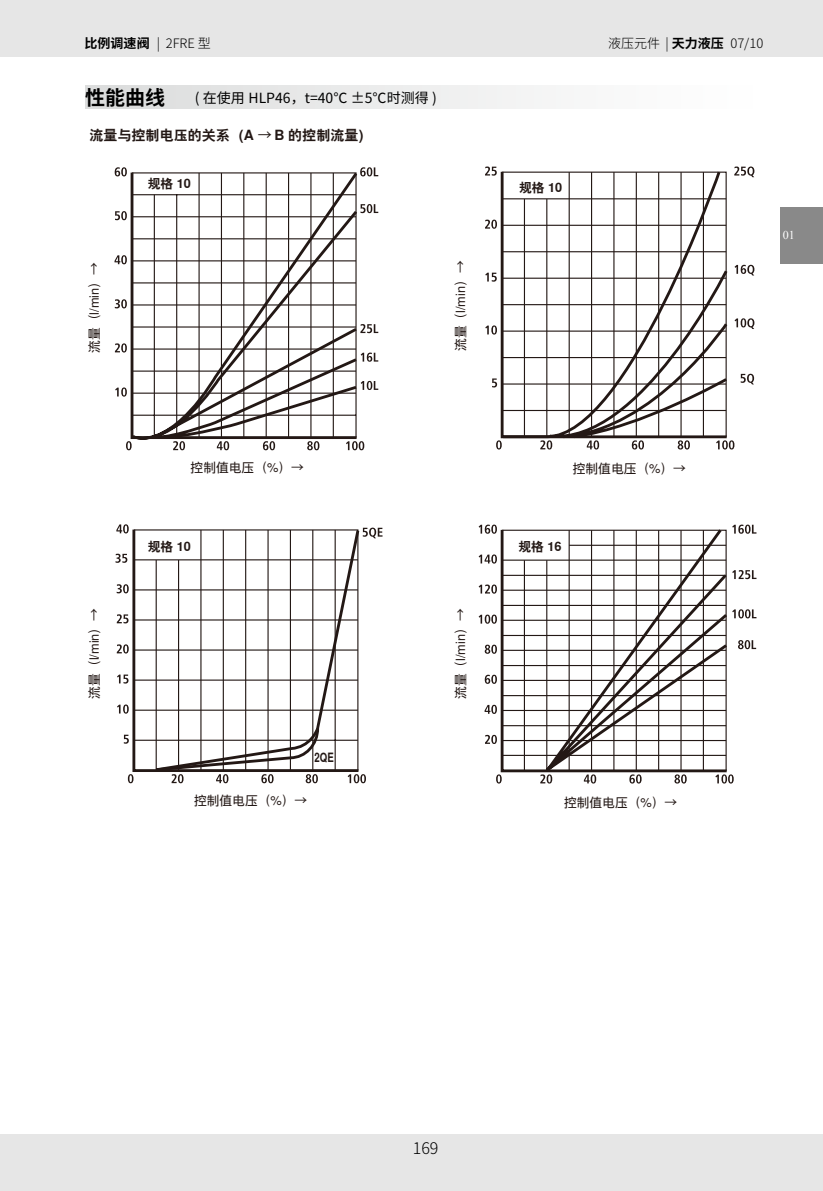
<style>
.page{position:relative;width:823px;height:1191px;background:#fff}
.page>*{position:absolute;margin:0;border:0;box-sizing:border-box;transform-origin:0 0}
.t1{font:700 20px "Noto Sans Hans";color:#000}
.t2{font:300 16px "Noto Sans Hans";color:#000}
.t3{font:14px "Noto Sans Hans";color:#000}
.t4{font:700 14px "Nimbus Sans Global";color:#231815}
.t5{font:300 13px "Noto Sans Hans";color:#000}
.t6{font:12.8px "Nimbus Sans Global";color:#231815}
.t7{font:700 12.8px "Nimbus Sans Global";color:#231815}
.t8{font:700 12.8px "Nimbus Sans Global";color:#231815;scale:.75 1}
.t9{font:12px "Times New Roman";color:#fff}
.s1{font-weight:700}
.s2{font-family:"Noto Sans Hans";font-weight:400}
.s3{font-family:"Noto Sans Hans"}
</style>
<div class="page">
<div style="left:0;top:0;width:822px;height:57px;background:#e6e6e6"></div>
<div style="left:0;top:1134px;width:822px;height:57px;background:#e6e6e6"></div>
<div style="left:780px;top:207px;width:42px;height:56px;background:#898989"></div>
<div style="left:85px;top:85px;width:680px;height:24px;background:linear-gradient(to right,#dbdcdc,#fff)"></div>
<svg style="left:126px;top:441px;width:5px;height:9px"></svg>
<svg style="left:358px;top:441px;width:6px;height:9px"></svg>
<svg style="left:115px;top:167px;width:8px;height:9px"></svg>
<svg style="left:121px;top:167px;width:6px;height:9px"></svg>
<svg style="left:115px;top:387px;width:8px;height:9px"></svg>
<svg style="left:121px;top:387px;width:6px;height:9px"></svg>
<svg style="left:115px;top:343px;width:8px;height:9px"></svg>
<svg style="left:121px;top:343px;width:6px;height:9px"></svg>
<svg style="left:115px;top:299px;width:8px;height:9px"></svg>
<svg style="left:121px;top:299px;width:6px;height:9px"></svg>
<svg style="left:114px;top:255px;width:9px;height:9px"></svg>
<svg style="left:121px;top:255px;width:6px;height:9px"></svg>
<svg style="left:115px;top:211px;width:8px;height:9px"></svg>
<svg style="left:121px;top:211px;width:6px;height:9px"></svg>
<div style="left:179px;top:441px;width:6px;height:9px;background:#2a1f1c;border-radius:50%"></div>
<div style="left:223px;top:441px;width:6px;height:9px;background:#2b211e;border-radius:50%"></div>
<div style="left:269px;top:441px;width:6px;height:9px;background:#2a1f1c;border-radius:50%"></div>
<div style="left:313px;top:441px;width:6px;height:9px;background:#322825;border-radius:50%"></div>
<svg style="left:129px;top:172px;width:231px;height:277px"></svg>
<svg style="left:360px;top:167px;width:18px;height:9px"></svg>
<svg style="left:360px;top:352px;width:18px;height:10px"></svg>
<svg style="left:360px;top:324px;width:18px;height:9px"></svg>
<svg style="left:360px;top:204px;width:18px;height:9px"></svg>
<svg style="left:360px;top:381px;width:18px;height:9px"></svg>
<svg style="left:496px;top:440px;width:5px;height:9px"></svg>
<svg style="left:718px;top:445px;width:12px;height:4px"></svg>
<svg style="left:728px;top:440px;width:6px;height:9px"></svg>
<svg style="left:485px;top:166px;width:11px;height:10px"></svg>
<svg style="left:540px;top:445px;width:8px;height:4px"></svg>
<svg style="left:546px;top:440px;width:6px;height:9px"></svg>
<svg style="left:586px;top:445px;width:8px;height:4px"></svg>
<svg style="left:593px;top:440px;width:5px;height:9px"></svg>
<svg style="left:631px;top:445px;width:8px;height:4px"></svg>
<svg style="left:638px;top:440px;width:5px;height:9px"></svg>
<svg style="left:677px;top:445px;width:8px;height:4px"></svg>
<svg style="left:734px;top:166px;width:20px;height:11px"></svg>
<svg style="left:734px;top:318px;width:20px;height:11px"></svg>
<svg style="left:734px;top:265px;width:20px;height:10px"></svg>
<svg style="left:740px;top:374px;width:13px;height:10px"></svg>
<svg style="left:492px;top:378px;width:5px;height:9px"></svg>
<svg style="left:485px;top:325px;width:7px;height:9px"></svg>
<svg style="left:491px;top:325px;width:5px;height:9px"></svg>
<svg style="left:485px;top:273px;width:11px;height:9px"></svg>
<svg style="left:485px;top:220px;width:7px;height:9px"></svg>
<svg style="left:491px;top:220px;width:5px;height:9px"></svg>
<svg style="left:500px;top:171px;width:228px;height:274px"></svg>
<svg style="left:496px;top:774px;width:5px;height:9px"></svg>
<svg style="left:727px;top:774px;width:6px;height:9px"></svg>
<svg style="left:478px;top:524px;width:13px;height:10px"></svg>
<svg style="left:491px;top:524px;width:5px;height:10px"></svg>
<hr style="left:501px;top:740px;width:224px;height:1px;background:#231815">
<svg style="left:485px;top:735px;width:7px;height:9px"></svg>
<svg style="left:491px;top:735px;width:5px;height:9px"></svg>
<hr style="left:501px;top:710px;width:224px;height:1px;background:#231815">
<svg style="left:484px;top:705px;width:8px;height:9px"></svg>
<svg style="left:491px;top:705px;width:5px;height:9px"></svg>
<hr style="left:501px;top:680px;width:224px;height:1px;background:#231815">
<svg style="left:484px;top:674px;width:7px;height:10px"></svg>
<svg style="left:491px;top:674px;width:5px;height:10px"></svg>
<hr style="left:501px;top:650px;width:224px;height:1px;background:#231815">
<svg style="left:484px;top:644px;width:7px;height:10px"></svg>
<svg style="left:491px;top:644px;width:5px;height:10px"></svg>
<hr style="left:501px;top:619px;width:224px;height:2px;background:#231815">
<svg style="left:478px;top:614px;width:13px;height:9px"></svg>
<svg style="left:491px;top:614px;width:5px;height:10px"></svg>
<hr style="left:501px;top:589px;width:224px;height:2px;background:#231815">
<svg style="left:478px;top:584px;width:14px;height:9px"></svg>
<svg style="left:491px;top:584px;width:5px;height:9px"></svg>
<hr style="left:501px;top:559px;width:224px;height:2px;background:#231815">
<svg style="left:478px;top:554px;width:14px;height:9px"></svg>
<svg style="left:491px;top:554px;width:5px;height:9px"></svg>
<hr style="left:501px;top:725px;width:224px;height:1px;background:#231815">
<hr style="left:501px;top:695px;width:224px;height:1px;background:#231815">
<hr style="left:501px;top:665px;width:224px;height:1px;background:#231815">
<hr style="left:501px;top:635px;width:224px;height:1px;background:#231815">
<hr style="left:501px;top:605px;width:224px;height:1px;background:#231815">
<hr style="left:501px;top:575px;width:224px;height:1px;background:#231815">
<hr style="left:501px;top:755px;width:224px;height:1px;background:#231815">
<svg style="left:504px;top:529px;width:225px;height:255px"></svg>
<svg style="left:732px;top:524px;width:24px;height:10px"></svg>
<svg style="left:738px;top:640px;width:17px;height:9px"></svg>
<svg style="left:732px;top:609px;width:24px;height:9px"></svg>
<svg style="left:732px;top:570px;width:24px;height:9px"></svg>
<svg style="left:347px;top:774px;width:15px;height:9px"></svg>
<svg style="left:360px;top:774px;width:6px;height:9px"></svg>
<svg style="left:133px;top:529px;width:226px;height:242px"></svg>
<svg style="left:116px;top:524px;width:9px;height:9px"></svg>
<svg style="left:123px;top:524px;width:6px;height:9px"></svg>
<hr style="left:178px;top:560px;width:1px;height:210px;background:#231815">
<hr style="left:200px;top:530px;width:1px;height:240px;background:#231815">
<hr style="left:222px;top:530px;width:2px;height:240px;background:#231815">
<hr style="left:245px;top:530px;width:1px;height:240px;background:#231815">
<hr style="left:267px;top:530px;width:1px;height:240px;background:#231815">
<hr style="left:290px;top:530px;width:1px;height:240px;background:#231815">
<hr style="left:312px;top:530px;width:1px;height:240px;background:#231815">
<hr style="left:334px;top:530px;width:1px;height:240px;background:#231815">
<hr style="left:133px;top:739px;width:224px;height:2px;background:#231815">
<hr style="left:133px;top:709px;width:224px;height:1px;background:#231815">
<svg style="left:117px;top:704px;width:8px;height:9px"></svg>
<svg style="left:123px;top:704px;width:6px;height:9px"></svg>
<hr style="left:133px;top:679px;width:224px;height:1px;background:#231815">
<svg style="left:117px;top:674px;width:11px;height:9px"></svg>
<hr style="left:133px;top:649px;width:224px;height:1px;background:#231815">
<svg style="left:117px;top:644px;width:8px;height:9px"></svg>
<svg style="left:123px;top:644px;width:6px;height:9px"></svg>
<hr style="left:133px;top:619px;width:224px;height:1px;background:#231815">
<svg style="left:117px;top:614px;width:11px;height:9px"></svg>
<hr style="left:133px;top:589px;width:224px;height:1px;background:#231815">
<svg style="left:116px;top:584px;width:9px;height:9px"></svg>
<svg style="left:123px;top:584px;width:6px;height:9px"></svg>
<hr style="left:133px;top:559px;width:224px;height:1px;background:#231815">
<svg style="left:115px;top:553px;width:12px;height:10px"></svg>
<svg style="left:362px;top:527px;width:20px;height:11px"></svg>
<svg style="left:123px;top:725px;width:197px;height:58px"></svg>
<p class="t5" style="left:85px;top:36px;width:128px"><span class="s1">比例调速阀</span> | 2FRE 型</p>
<p class="t5" style="left:607px;top:36px;width:157px">液压元件 | <span class="s1">天力液压</span> 07/10</p>
<h1 class="t1" style="left:85px;top:86px;width:81px">性能曲线</h1>
<p class="t3" style="left:194px;top:90px;width:243px">( 在使用 HLP46，t=40℃ ±5℃时测得 )</p>
<p class="t4" style="left:89px;top:127px;width:284px">流量与控制电压的关系（A <span class="s2">→</span> B 的控制流量）</p>
<p class="t6" style="left:87px;top:353px;width:92px;rotate:-90deg">流量（l/min）<span class="s3">→</span></p>
<p class="t7" style="left:148px;top:176px;width:45px">规格 10</p>
<p class="t7" style="left:518px;top:180px;width:45px">规格 10</p>
<p class="t6" style="left:453px;top:351px;width:92px;rotate:-90deg">流量（l/min）<span class="s3">→</span></p>
<p class="t9" style="left:782px;top:226px;width:13px">01</p>
<p class="t6" style="left:87px;top:698px;width:92px;rotate:-90deg">流量（l/min）<span class="s3">→</span></p>
<p class="t6" style="left:190px;top:460px;width:115px">控制值电压（%）<span class="s3">→</span></p>
<p class="t6" style="left:572px;top:461px;width:115px">控制值电压（%）<span class="s3">→</span></p>
<p class="t7" style="left:148px;top:538px;width:45px">规格 10</p>
<p class="t8" style="left:314px;top:750px;width:27px">2QE</p>
<p class="t6" style="left:194px;top:793px;width:115px">控制值电压（%）<span class="s3">→</span></p>
<p class="t6" style="left:453px;top:699px;width:92px;rotate:-90deg">流量（l/min）<span class="s3">→</span></p>
<p class="t7" style="left:518px;top:538px;width:45px">规格 16</p>
<p class="t6" style="left:563px;top:794px;width:115px">控制值电压（%）<span class="s3">→</span></p>
<p class="t2" style="left:412px;top:1139px;width:27px">169</p>
</div>
